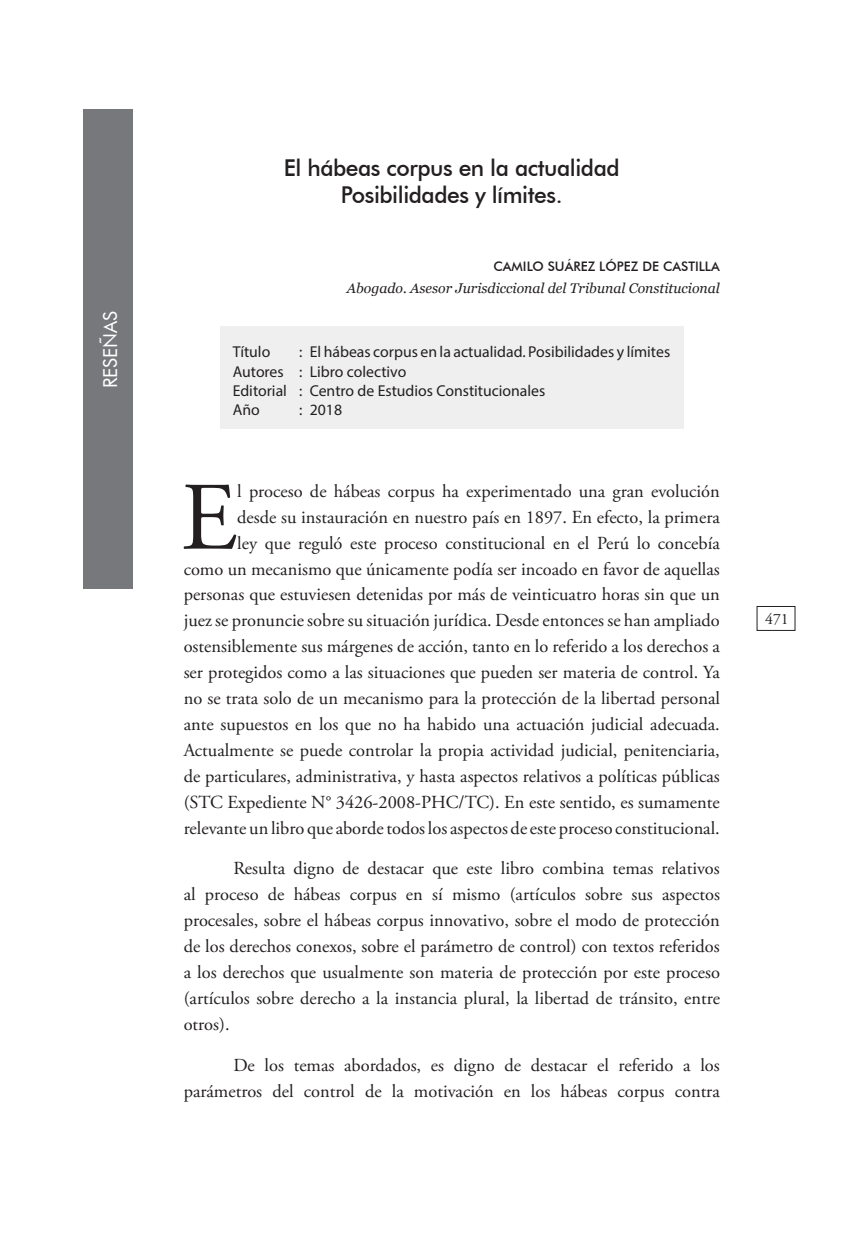
<style>
.page{position:relative;width:844px;height:1241px;background:#fff}
.page>*{position:absolute;margin:0;border:0;box-sizing:border-box;transform-origin:0 0}
.t1{font:96.42px "Adobe Garamond Pro";color:#231f20}
.t2{font:500 23.28px "Futura BT";letter-spacing:-.02em;color:#231f20}
.t3{font:19.25px "Futura BT";color:#fff}
.t4{font:18.38px/25.9px "Adobe Garamond Pro";color:#231f20;text-align:right}
.cuerpo_sumario{font:15.75px "Myriad Pro";color:#231f20}
.t5{font:15.75px "Adobe Garamond Pro";color:#231f20}
.t6{font:italic 14px "Georgia";color:#231f20}
.t7{font:500 13.12px "Futura BT";color:#231f20}
</style>
<div class="page">
<div style="left:756px;top:606px;width:39px;height:24px;border:1px solid #231f20"></div>
<div style="left:220px;top:326px;width:463px;height:102px;background:#efeff0"></div>
<div style="left:83px;top:109px;width:50px;height:479px;background:#76787b"></div>
<p class="t3" style="left:99px;top:388px;width:79px;rotate:-90deg">RESEÑAS</p>
<p class="t2" style="left:284px;top:154px;width:337px">El hábeas corpus en la actualidad</p>
<p class="t2" style="left:341px;top:181px;width:223px">Posibilidades y límites.</p>
<p class="t7" style="left:493px;top:259px;width:228px">CAMILO SUÁREZ LÓPEZ DE CASTILLA</p>
<p class="t6" style="left:346px;top:280px;width:374px">Abogado. Asesor Jurisdiccional del Tribunal Constitucional</p>
<p class="cuerpo_sumario" style="left:233px;top:342px;width:39px">Título</p>
<p class="cuerpo_sumario" style="left:299px;top:342px;width:372px">: El hábeas corpus en la actualidad. Posibilidades y límites</p>
<p class="cuerpo_sumario" style="left:233px;top:361px;width:175px">Autores : Libro colectivo</p>
<p class="cuerpo_sumario" style="left:233px;top:381px;width:314px">Editorial : Centro de Estudios Constitucionales</p>
<p class="cuerpo_sumario" style="left:233px;top:400px;width:28px">Año</p>
<p class="cuerpo_sumario" style="left:299px;top:400px;width:44px">: 2018</p>
<p class="t4" style="left:184px;top:478px;width:537px">l proceso de hábeas corpus ha experimentado una gran evolución<br>desde su instauración en nuestro país en 1897. En efecto, la primera<br>ley que reguló este proceso constitucional en el Perú lo concebía<br>como un mecanismo que únicamente podía ser incoado en favor de aquellas personas que estuviesen detenidas por más de veinticuatro horas sin que un juez se pronuncie sobre su situación jurídica. Desde entonces se han ampliado ostensiblemente sus márgenes de acción, tanto en lo referido a los derechos a ser protegidos como a las situaciones que pueden ser materia de control. Ya no se trata solo de un mecanismo para la protección de la libertad personal ante supuestos en los que no ha habido una actuación judicial adecuada.<br>Actualmente se puede controlar la propia actividad judicial, penitenciaria, de particulares, administrativa, y hasta aspectos relativos a políticas públicas (STC Expediente N° 3426-2008-PHC/TC). En este sentido, es sumamente relevante un libro que aborde todos los aspectos de este proceso constitucional.</p>
<p class="t4" style="left:184px;top:856px;width:537px;text-align:justify;text-indent:50px">Resulta digno de destacar que este libro combina temas relativos al proceso de hábeas corpus en sí mismo (artículos sobre sus aspectos procesales, sobre el hábeas corpus innovativo, sobre el modo de protección de los derechos conexos, sobre el parámetro de control) con textos referidos a los derechos que usualmente son materia de protección por este proceso (artículos sobre derecho a la instancia plural, la libertad de tránsito, entre otros).</p>
<p class="t4" style="left:184px;top:1052px;width:537px">De los temas abordados, es digno de destacar el referido a los parámetros del control de la motivación en los hábeas corpus contra</p>
<p class="t1" style="left:181px;top:460px;width:58px">E</p>
<p class="t5" style="left:765px;top:609px;width:25px">471</p>
</div>
